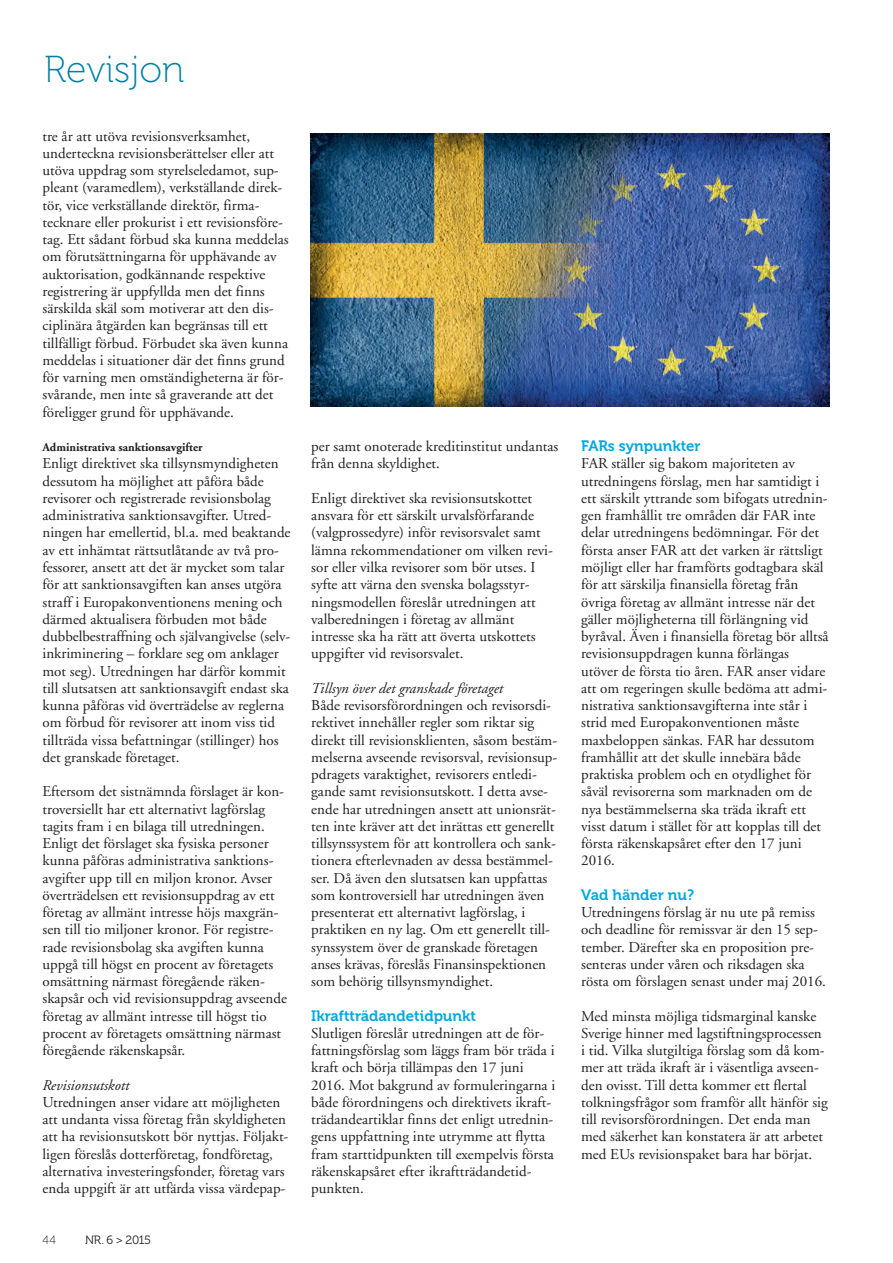
<style>
.page{position:relative;width:893px;height:1263px;background:#fff}
.page>*{position:absolute;margin:0;border:0;box-sizing:border-box;transform-origin:0 0}
.t1{font:37.5px "Museo 100";color:#007ea6}
.t2{font:15px/17.2px "Adobe Garamond";color:#231f20}
.t3{font:italic 15px "Adobe Garamond";color:#231f20}
.t4{font:15px "Museo 700";color:#00a9e2}
.t5{font:700 12px "Adobe Garamond";color:#231f20}
.t6{font:12px "Museo 300";letter-spacing:-.025em;color:#231f20}
.t7{font:12px "Museo 100";color:#231f20}
</style>
<div class="page">
<img style="left:311px;top:133px;width:518px;height:274px">
<h1 class="t1" style="left:44px;top:49px;width:142px">Revisjon</h1>
<p class="t2" style="left:43px;top:128px;width:248px">tre år att utöva revisionsverksamhet, underteckna revisionsberättelser eller att utöva uppdrag som styrelseledamot, sup&shy;pleant (varamedlem), verkställande direk&shy;tör, vice verkställande direktör, firma&shy;tecknare eller prokurist i ett revisionsföre&shy;tag. Ett sådant förbud ska kunna meddelas om förutsättningarna för upphävande av auktorisation, godkännande respektive registrering är uppfyllda men det finns särskilda skäl som motiverar att den dis&shy;ciplinära åtgärden kan begränsas till ett tillfälligt förbud. Förbudet ska även kunna meddelas i situationer där det finns grund för varning men omständigheterna är för&shy;svårande, men inte så graverande att det föreligger grund för upphävande.</p>
<p class="t5" style="left:43px;top:441px;width:162px">Administrativa sanktionsavgifter</p>
<p class="t2" style="left:43px;top:455px;width:250px">Enligt direktivet ska tillsynsmyndigheten dessutom ha möjlighet att påföra både revisorer och registrerade revisionsbolag administrativa sanktionsavgifter. Utred&shy;ningen har emellertid, bl.a. med beaktande av ett inhämtat rättsutlåtande av två pro&shy;fessorer, ansett att det är mycket som talar för att sanktionsavgiften kan anses utgöra straff i Europakonventionens mening och därmed aktualisera förbuden mot både dubbelbestraffning och självangivelse (selv&shy;inkriminering – forklare seg om anklager mot seg). Utredningen har därför kommit till slutsatsen att sanktionsavgift endast ska kunna påföras vid överträdelse av reglerna om förbud för revisorer att inom viss tid tillträda vissa befattningar (stillinger) hos det granskade företaget.</p>
<p class="t2" style="left:43px;top:783px;width:246px">Eftersom det sistnämnda förslaget är kon&shy;troversiellt har ett alternativt lagförslag tagits fram i en bilaga till utredningen.<br>Enligt det förslaget ska fysiska personer kunna påföras administrativa sanktions&shy;avgifter upp till en miljon kronor. Avser överträdelsen ett revisionsuppdrag av ett företag av allmänt intresse höjs maxgrän&shy;sen till tio miljoner kronor. För registre&shy;rade revisionsbolag ska avgiften kunna uppgå till högst en procent av företagets omsättning närmast föregående räken&shy;skapsår och vid revisionsuppdrag avseende företag av allmänt intresse till högst tio procent av företagets omsättning närmast föregående räkenskapsår.</p>
<p class="t3" style="left:43px;top:1077px;width:88px">Revisionsutskott</p>
<p class="t2" style="left:43px;top:1094px;width:247px">Utredningen anser vidare att möjligheten att undanta vissa företag från skyldigheten att ha revisionsutskott bör nyttjas. Följakt&shy;ligen föreslås dotterföretag, fondföretag, alternativa investeringsfonder, företag vars enda uppgift är att utfärda vissa värdepap-</p>
<p class="t7" style="left:43px;top:1233px;width:15px">44</p>
<p class="t6" style="left:85px;top:1233px;width:67px">NR. 6 &gt; 2015</p>
<p class="t2" style="left:311px;top:438px;width:249px">per samt onoterade kreditinstitut undantas från denna skyldighet.</p>
<p class="t2" style="left:311px;top:490px;width:243px">Enligt direktivet ska revisionsutskottet ansvara för ett särskilt urvalsförfarande (valgprossedyre) inför revisorsvalet samt lämna rekommendationer om vilken revi&shy;sor eller vilka revisorer som bör utses. I syfte att värna den svenska bolagsstyr&shy;ningsmodellen föreslår utredningen att valberedningen i företag av allmänt intresse ska ha rätt att överta utskottets uppgifter vid revisorsvalet.</p>
<p class="t3" style="left:311px;top:680px;width:193px">Tillsyn över det granskade företaget</p>
<p class="t2" style="left:311px;top:697px;width:247px">Både revisorsförordningen och revisorsdi&shy;rektivet innehåller regler som riktar sig direkt till revisionsklienten, såsom bestäm&shy;melserna avseende revisorsval, revisionsup&shy;pdragets varaktighet, revisorers entledi&shy;gande samt revisionsutskott. I detta avse&shy;ende har utredningen ansett att unionsrät&shy;ten inte kräver att det inrättas ett generellt tillsynssystem för att kontrollera och sank&shy;tionera efterlevnaden av dessa bestämmel&shy;ser. Då även den slutsatsen kan uppfattas som kontroversiell har utredningen även presenterat ett alternativt lagförslag, i praktiken en ny lag. Om ett generellt till&shy;synssystem över de granskade företagen anses krävas, föreslås Finansinspektionen som behörig tillsynsmyndighet.</p>
<p class="t4" style="left:311px;top:1007px;width:166px">Ikraftträdandetidpunkt</p>
<p class="t2" style="left:311px;top:1025px;width:246px">Slutligen föreslår utredningen att de för&shy;fattningsförslag som läggs fram bör träda i kraft och börja tillämpas den 17 juni 2016. Mot bakgrund av formuleringarna i både förordningens och direktivets ikraft&shy;trädandeartiklar finns det enligt utrednin&shy;gens uppfattning inte utrymme att flytta fram starttidpunkten till exempelvis första räkenskapsåret efter ikraftträdandetid&shy;punkten.</p>
<p class="t4" style="left:581px;top:438px;width:121px">FARs synpunkter</p>
<p class="t2" style="left:581px;top:455px;width:249px">FAR ställer sig bakom majoriteten av utredningens förslag, men har samtidigt i ett särskilt yttrande som bifogats utrednin&shy;gen framhållit tre områden där FAR inte delar utredningens bedömningar. För det första anser FAR att det varken är rättsligt möjligt eller har framförts godtagbara skäl för att särskilja finansiella företag från övriga företag av allmänt intresse när det gäller möjligheterna till förlängning vid byråval. Även i finansiella företag bör alltså revisionsuppdragen kunna förlängas utöver de första tio åren. FAR anser vidare att om regeringen skulle bedöma att admi&shy;nistrativa sanktionsavgifterna inte står i strid med Europakonventionen måste maxbeloppen sänkas. FAR har dessutom framhållit att det skulle innebära både praktiska problem och en otydlighet för såväl revisorerna som marknaden om de nya bestämmelserna ska träda ikraft ett visst datum i stället för att kopplas till det första räkenskapsåret efter den 17 juni 2016.</p>
<p class="t4" style="left:581px;top:886px;width:115px">Vad händer nu?</p>
<p class="t2" style="left:581px;top:904px;width:246px">Utredningens förslag är nu ute på remiss och deadline för remissvar är den 15 sep&shy;tember. Därefter ska en proposition pre&shy;senteras under våren och riksdagen ska rösta om förslagen senast under maj 2016.</p>
<p class="t2" style="left:581px;top:1007px;width:248px">Med minsta möjliga tidsmarginal kanske Sverige hinner med lagstiftningsprocessen i tid. Vilka slutgiltiga förslag som då kom&shy;mer att träda ikraft är i väsentliga avseen&shy;den ovisst. Till detta kommer ett flertal tolkningsfrågor som framför allt hänför sig till revisorsförordningen. Det enda man med säkerhet kan konstatera är att arbetet med EUs revisionspaket bara har börjat.</p>
</div>
